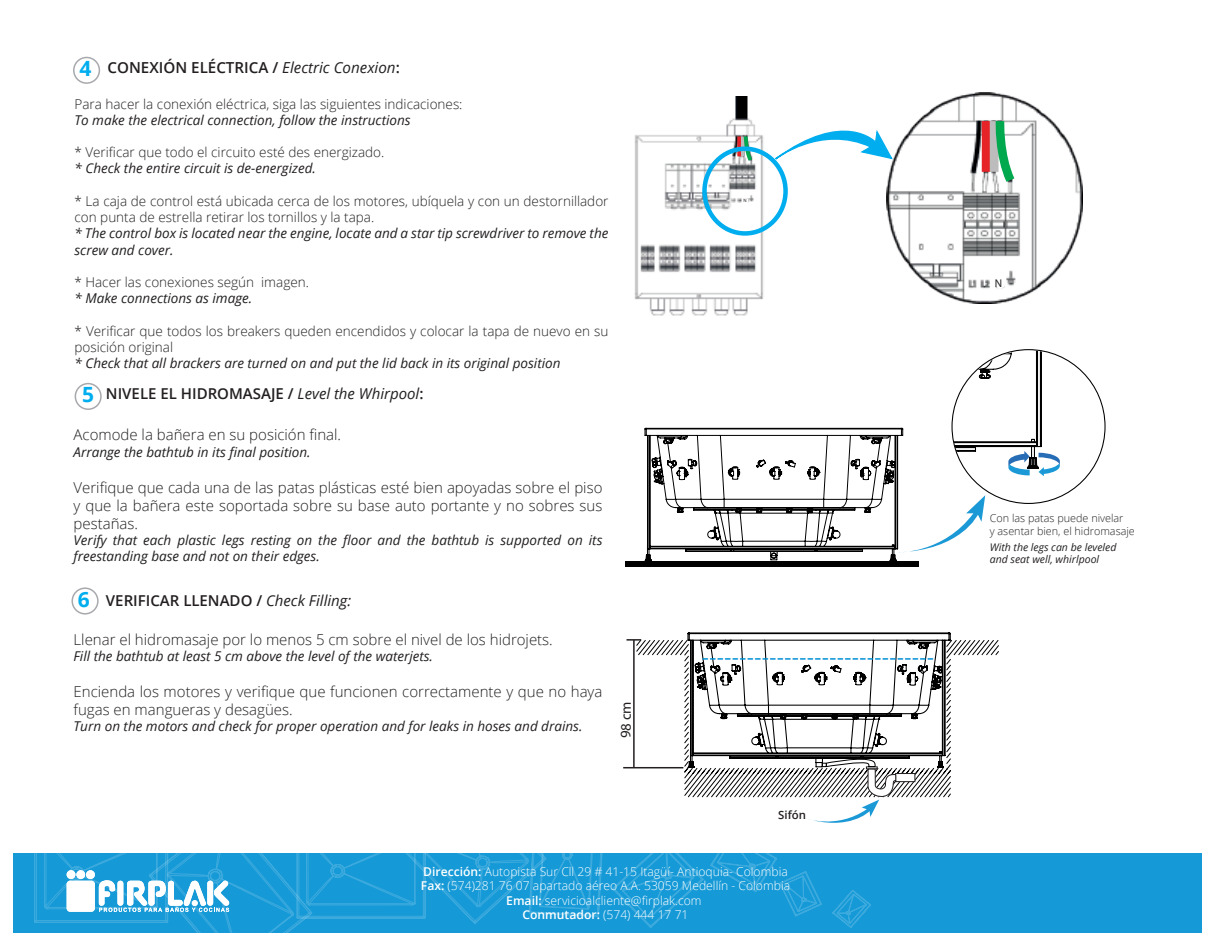
<style>
.page{position:relative;width:1214px;height:944px;background:#fff}
.page>*{position:absolute;margin:0;border:0;box-sizing:border-box;transform-origin:0 0}
.t1{font:700 21px "Open Sans";color:#00aeef}
.t2{font:600 15.15px "Open Sans";color:#231f20}
.t3{font:300 15px/18px "Open Sans";color:#231f20;text-align:justify}
.t4{font:600 15px "Open Sans";color:#231f20}
.t5{font:14.7px "Myriad Pro";color:#231f20}
.t6{font:italic 13.5px/16.2px "Open Sans";color:#231f20}
.t7{font:300 13.5px/16.2px "Open Sans";color:#231f20}
.t8{font:300 12.15px/14.5px "Open Sans";color:#fff;text-align:center}
.t9{font:600 11.4px "Open Sans";color:#231f20}
.t10{font:11.25px "Myriad Pro";color:#231f20}
.t11{font:300 10.8px/12.9px "Open Sans";color:#231f20}
.t12{font:italic 10.5px/12.6px "Open Sans";color:#231f20}
.t13{font:4.8px "Myriad Pro";color:#231f20}
.s1{font-weight:400;font-style:italic}
.s2{font-weight:600}
</style>
<div class="page">
<div style="left:73px;top:57px;width:27px;height:27px;border:2px solid #a8a9ad;border-radius:50%"></div>
<div style="left:13px;top:853px;width:1188px;height:79px;background:#1599d7"></div>
<svg style="left:612px;top:853px;width:91px;height:74px"></svg>
<svg style="left:710px;top:853px;width:111px;height:63px"></svg>
<svg style="left:832px;top:890px;width:38px;height:37px"></svg>
<svg style="left:34px;top:853px;width:569px;height:79px"></svg>
<div style="left:75px;top:383px;width:27px;height:27px;border:2px solid #a8a9ad;border-radius:50%"></div>
<div style="left:71px;top:587px;width:28px;height:27px;border:2px solid #a8a9ad;border-radius:50%"></div>
<img style="left:634px;top:97px;width:138px;height:219px">
<svg style="left:743px;top:198px;width:5px;height:5px"></svg>
<svg style="left:737px;top:136px;width:4px;height:20px"></svg>
<hr style="left:741px;top:136px;width:3px;height:20px;background:#bbbcbb">
<svg style="left:742px;top:133px;width:13px;height:32px"></svg>
<div style="left:702px;top:146px;width:86px;height:90px;border:4px solid #00aeef;border-radius:50%"></div>
<img style="left:887px;top:92px;width:195px;height:211px">
<div style="left:981px;top:121px;width:9px;height:51px;background:#e62326"></div>
<div style="left:989px;top:121px;width:9px;height:51px;background:#bbbcbb"></div>
<svg style="left:991px;top:112px;width:30px;height:79px"></svg>
<svg style="left:773px;top:109px;width:121px;height:52px"></svg>
<div style="left:994px;top:277px;width:11px;height:11px;background:#fff;border-radius:50%"></div>
<svg style="left:644px;top:350px;width:418px;height:211px"></svg>
<div style="left:626px;top:561px;width:293px;height:5px;background:#000001"></div>
<svg style="left:635px;top:639px;width:364px;height:157px"></svg>
<svg style="left:626px;top:639px;width:15px;height:1px"></svg>
<hr style="left:633px;top:640px;width:1px;height:127px;background:#231f20">
<hr style="left:623px;top:767px;width:60px;height:1px;background:#231f20">
<svg style="left:686px;top:632px;width:265px;height:191px"></svg>
<p class="t2" style="left:107px;top:58px;width:294px">CONEXIÓN ELÉCTRICA / <span class="s1">Electric Conexion</span>:</p>
<p class="t7" style="left:74px;top:95px;width:389px">Para hacer la conexión eléctrica, siga las siguientes indicaciones:</p>
<p class="t6" style="left:74px;top:111px;width:338px">To make the electrical connection, follow the instructions</p>
<p class="t7" style="left:74px;top:144px;width:311px">* Verificar que todo el circuito esté des energizado.</p>
<p class="t6" style="left:74px;top:160px;width:243px">* Check the entire circuit is de-energized.</p>
<p class="t7" style="left:74px;top:192px;width:535px">* La caja de control está ubicada cerca de los motores, ubíquela y con un destornillador con punta de estrella retirar los tornillos y la tapa.</p>
<p class="t6" style="left:74px;top:225px;width:535px">* The control box is located near the engine, locate and a star tip screwdriver to remove the screw and cover.</p>
<p class="t7" style="left:74px;top:273px;width:236px">* Hacer las conexiones según imagen.</p>
<p class="t6" style="left:74px;top:290px;width:179px">* Make connections as image.</p>
<p class="t7" style="left:74px;top:322px;width:535px">* Verificar que todos los breakers queden encendidos y colocar la tapa de nuevo en su posición original</p>
<p class="t6" style="left:74px;top:354px;width:487px">* Check that all brackers are turned on and put the lid back in its original position</p>
<h1 class="t1" style="left:79px;top:54px;width:13px">4</h1>
<h1 class="t1" style="left:82px;top:380px;width:13px">5</h1>
<p class="t4" style="left:106px;top:384px;width:319px">NIVELE EL HIDROMASAJE / <span class="s1">Level the Whirpool</span>:</p>
<p class="t3" style="left:74px;top:425px;width:269px">Acomode la bañera en su posición final.</p>
<p class="t6" style="left:74px;top:443px;width:238px">Arrange the bathtub in its final position.</p>
<p class="t3" style="left:74px;top:478px;width:530px">Verifique que cada una de las patas plásticas esté bien apoyadas sobre el piso y que la bañera este soportada sobre su base auto portante y no sobres sus pestañas.</p>
<p class="t6" style="left:74px;top:531px;width:530px">Verify that each plastic legs resting on the floor and the bathtub is supported on its freestanding base and not on their edges.</p>
<p class="t4" style="left:106px;top:589px;width:247px">VERIFICAR LLENADO / <span class="s1">Check Filling:</span></p>
<p class="t3" style="left:74px;top:630px;width:481px">Llenar el hidromasaje por lo menos 5 cm sobre el nivel de los hidrojets.</p>
<p class="t6" style="left:74px;top:647px;width:361px">Fill the bathtub at least 5 cm above the level of the waterjets.</p>
<p class="t3" style="left:74px;top:682px;width:530px">Encienda los motores y verifique que funcionen correctamente y que no haya fugas en mangueras y desagües.</p>
<p class="t6" style="left:74px;top:718px;width:510px">Turn on the motors and check for proper operation and for leaks in hoses and drains.</p>
<h1 class="t1" style="left:78px;top:584px;width:13px">6</h1>
<p class="t5" style="left:616px;top:738px;width:38px;rotate:-89deg">98 cm</p>
<p class="t13" style="left:743px;top:197px;width:5px">N</p>
<p class="t9" style="left:778px;top:807px;width:29px">Sifón</p>
<p class="t8" style="left:421px;top:863px;width:371px"><span class="s2">Dirección:</span> Autopista Sur Cll 29 # 41-15 Itagüí- Antioquia- Colombia <span class="s2">Fax:</span> (574)281 76 07 apartado aéreo A.A. 53059 Medellín - Colombia <span class="s2">Email:</span> servicioalcliente@firplak.com<br><span class="s2">Conmutador:</span> (574) 444 17 71</p>
<p class="t10" style="left:995px;top:276px;width:9px">N</p>
<p class="t11" style="left:989px;top:511px;width:146px">Con las patas puede nivelar<br>y asentar bien, el hidromasaje</p>
<p class="t12" style="left:989px;top:540px;width:128px">With the legs can be leveled and seat well, whirlpool</p>
</div>
